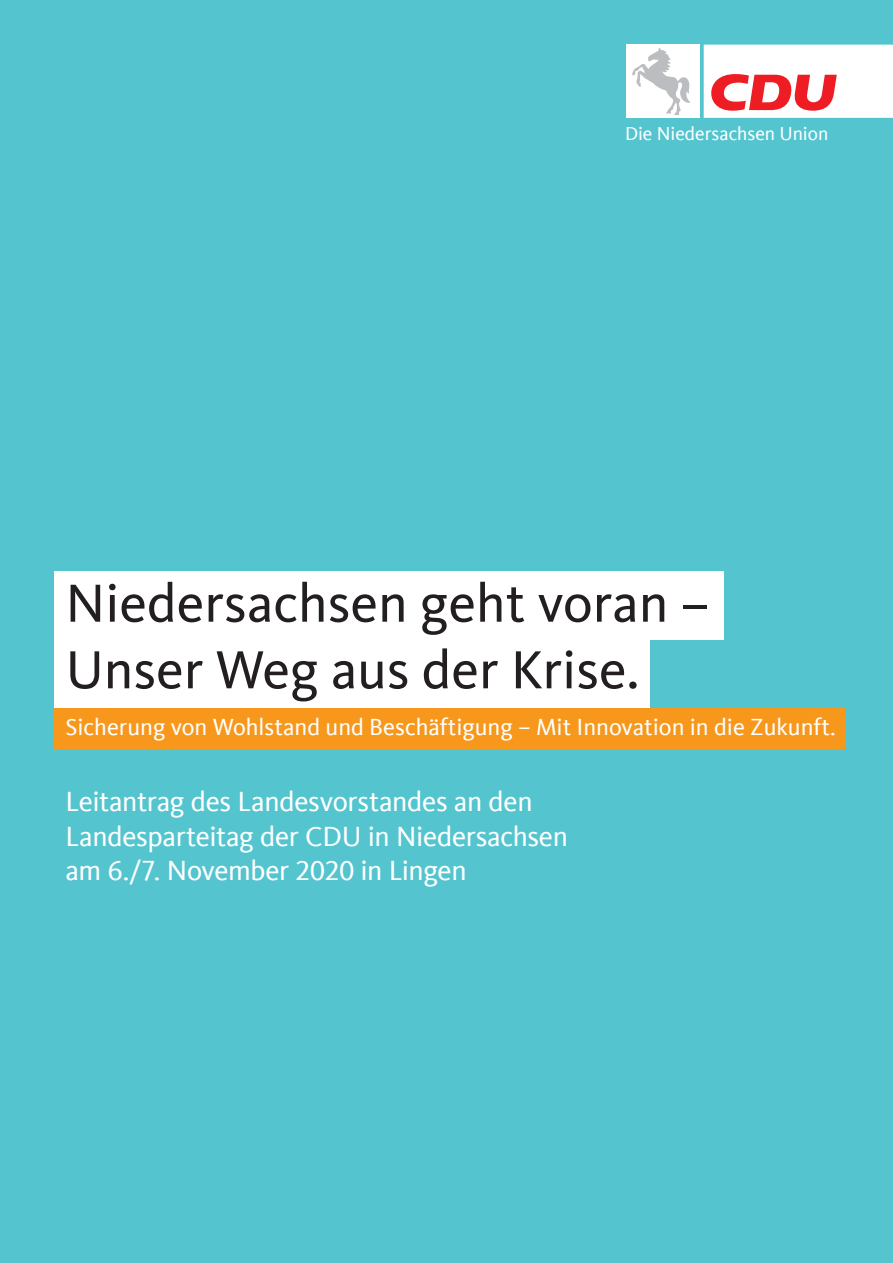
<style>
.page{position:relative;width:893px;height:1263px;background:#54c5cf}
.page>*{position:absolute;margin:0;border:0;box-sizing:border-box;transform-origin:0 0}
.t1{font:55.5px/66.6px "CDU Kievit Tab";color:#231f20}
.t2{font:28.5px/34.2px "CDU Kievit Tab";letter-spacing:-.015em;color:#fff}
.t3{font:24px "CDU Kievit Tab";color:#fff}
.t4{font:19.2px "CDU Kievit Tab";color:#fff}
</style>
<div class="page">
<div style="left:627px;top:45px;width:73px;height:73px;background:#fff"></div>
<svg style="left:704px;top:45px;width:189px;height:73px"></svg>
<svg style="left:632px;top:47px;width:58px;height:68px"></svg>
<div style="left:54px;top:572px;width:669px;height:68px;background:#fff"></div>
<div style="left:54px;top:640px;width:595px;height:68px;background:#fff"></div>
<div style="left:54px;top:708px;width:791px;height:42px;background:#f7981d"></div>
<p class="t4" style="left:625px;top:123px;width:205px">Die Niedersachsen Union</p>
<p class="t1" style="left:65px;top:570px;width:646px">Niedersachsen geht voran –<br>Unser Weg aus der Krise.</p>
<p class="t3" style="left:65px;top:713px;width:772px">Sicherung von Wohlstand und Beschäftigung – Mit Innovation in die Zukunft.</p>
<p class="t2" style="left:65px;top:785px;width:504px">Leitantrag des Landesvorstandes an den<br>Landesparteitag der CDU in Niedersachsen am 6./7. November 2020 in Lingen</p>
</div>
